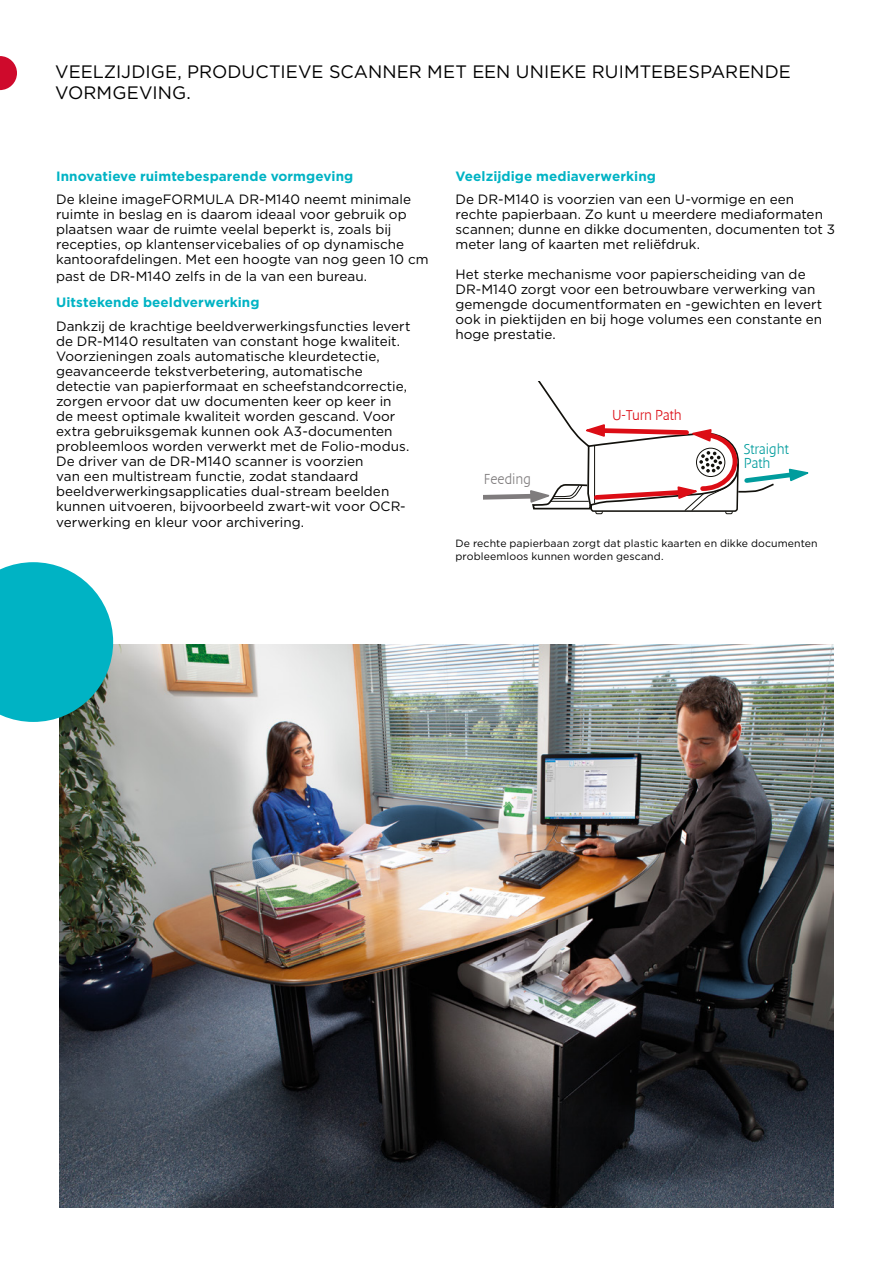
<style>
.page{position:relative;width:893px;height:1263px;background:#fff}
.page>*{position:absolute;margin:0;border:0;box-sizing:border-box;transform-origin:0 0}
.t1{font:18px/21px "Gotham";letter-spacing:.005em;color:#000}
.t2{font:300 14.7px/14.7px "Denda New";color:#009c9d}
.t3{font:300 14.7px "Denda New";color:#dc0d15}
.t4{font:300 14.7px "Denda New";color:#7f7c7d}
.t5{font:13.5px/15.1px "Gotham";color:#000}
.t6{font:700 13.5px "Gotham";letter-spacing:.005em;color:#00b3c4}
.t7{font:10.5px/13.5px "Gotham";letter-spacing:.01em;color:#000}
</style>
<div class="page">
<svg style="left:0;top:56px;width:17px;height:34px"></svg>
<img style="left:60px;top:645px;width:773px;height:563px">
<svg style="left:0;top:562px;width:113px;height:160px"></svg>
<svg style="left:484px;top:381px;width:325px;height:134px"></svg>
<h1 class="t1" style="left:55px;top:61px;width:737px">VEELZIJDIGE, PRODUCTIEVE SCANNER MET EEN UNIEKE RUIMTEBESPARENDE<br>VORMGEVING.</h1>
<p class="t6" style="left:56px;top:167px;width:299px">Innovatieve ruimtebesparende vormgeving</p>
<p class="t5" style="left:56px;top:192px;width:374px">De kleine imageFORMULA DR-M140 neemt minimale ruimte in beslag en is daarom ideaal voor gebruik op plaatsen waar de ruimte veelal beperkt is, zoals bij recepties, op klantenservicebalies of op dynamische kantoorafdelingen. Met een hoogte van nog geen 10 cm</p>
<p class="t5" style="left:56px;top:268px;width:313px">past de DR-M140 zelfs in de la van een bureau.</p>
<p class="t6" style="left:56px;top:294px;width:205px">Uitstekende beeldverwerking</p>
<p class="t5" style="left:56px;top:318px;width:356px">Dankzij de krachtige beeldverwerkingsfuncties levert de DR-M140 resultaten van constant hoge kwaliteit.<br>Voorzieningen zoals automatische kleurdetectie, geavanceerde tekstverbetering, automatische detectie van papierformaat en scheefstandcorrectie, zorgen ervoor dat uw documenten keer op keer in de meest optimale kwaliteit worden gescand. Voor extra gebruiksgemak kunnen ook A3-documenten probleemloos worden verwerkt met de Folio-modus.<br>De driver van de DR-M140 scanner is voorzien<br>van een multistream functie, zodat standaard beeldverwerkingsapplicaties dual-stream beelden kunnen uitvoeren, bijvoorbeeld zwart-wit voor OCR&shy;verwerking en kleur voor archivering.</p>
<p class="t6" style="left:455px;top:167px;width:202px">Veelzijdige mediaverwerking</p>
<p class="t5" style="left:455px;top:192px;width:381px">De DR-M140 is voorzien van een U-vormige en een rechte papierbaan. Zo kunt u meerdere mediaformaten scannen; dunne en dikke documenten, documenten tot 3 meter lang of kaarten met reliëfdruk.</p>
<p class="t5" style="left:455px;top:267px;width:368px">Het sterke mechanisme voor papierscheiding van de DR-M140 zorgt voor een betrouwbare verwerking van gemengde documentformaten en -gewichten en levert ook in piektijden en bij hoge volumes een constante en hoge prestatie.</p>
<p class="t4" style="left:484px;top:471px;width:49px">Feeding</p>
<p class="t3" style="left:612px;top:407px;width:71px">U-Turn Path</p>
<p class="t2" style="left:744px;top:441px;width:46px">Straight<br>Path</p>
<p class="t7" style="left:455px;top:536px;width:364px">De rechte papierbaan zorgt dat plastic kaarten en dikke documenten probleemloos kunnen worden gescand.</p>
</div>
